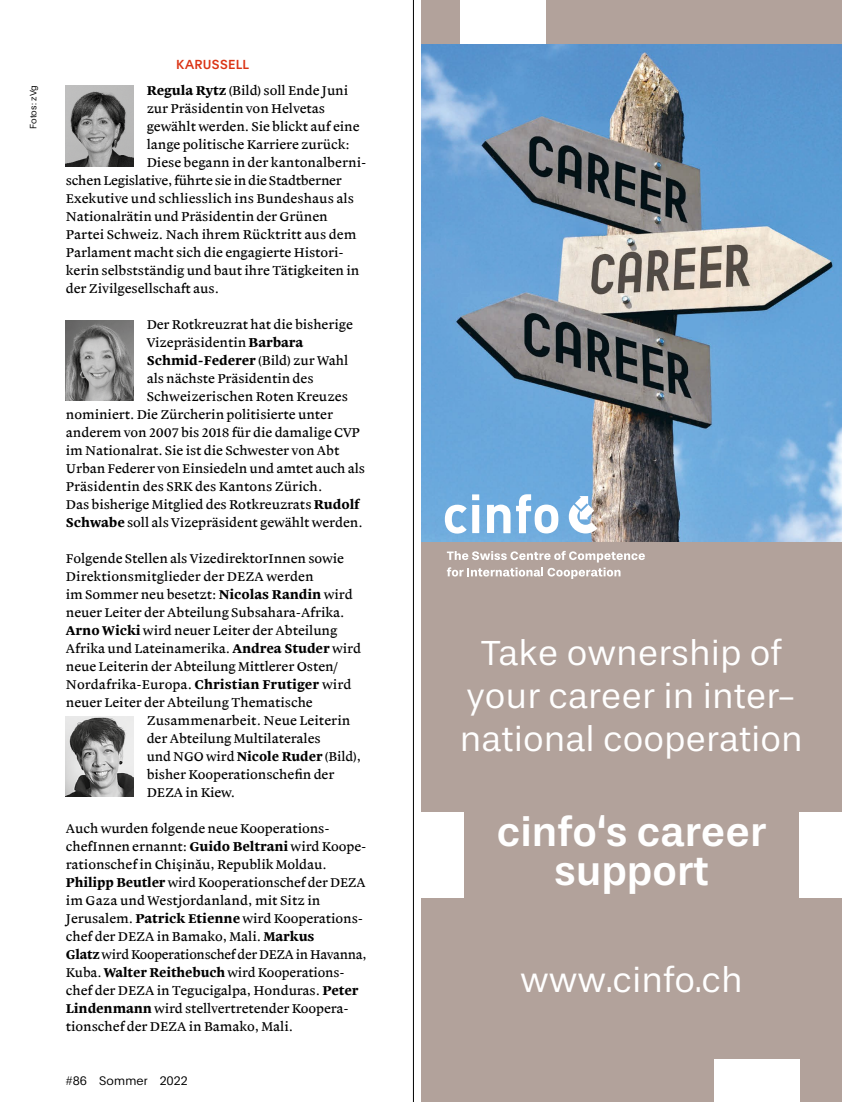
<style>
.page{position:relative;width:842px;height:1102px;background:#fff}
.page>*{position:absolute;margin:0;border:0;box-sizing:border-box;transform-origin:0 0}
.t1{font:500 42px/39px "Stevie Sans";color:#fff;text-align:center}
.t2{font:36px/43.2px "Stevie Sans";color:#fff;text-align:center}
.t3{font:12.75px/18px "Malabar LT Pro";letter-spacing:-.005em;color:#000}
.t4{font:700 12.75px "Malabar LT Pro";letter-spacing:-.005em;color:#000}
.t5{font:500 12.75px "Plain";letter-spacing:.025em;color:#db3415}
.t6{font:300 12px "Plain";letter-spacing:.01em;color:#000}
.t7{font:300 9px "Plain";letter-spacing:.005em;color:#000}
.s1{font-weight:700}
.s2{font-weight:400}
</style>
<div class="page">
<hr style="left:413px;top:0;width:1px;height:1101px;background:#000">
<img style="left:66px;top:86px;width:68px;height:80px">
<img style="left:66px;top:716px;width:68px;height:80px">
<img style="left:66px;top:320px;width:68px;height:80px">
<img style="left:421px;top:43px;width:421px;height:499px">
<div style="left:421px;top:542px;width:421px;height:559px;background:#b2a29b"></div>
<div style="left:421px;top:0;width:421px;height:43px;background:#b2a29b"></div>
<div style="left:421px;top:812px;width:42px;height:85px;background:#fff"></div>
<div style="left:799px;top:812px;width:43px;height:85px;background:#fff"></div>
<svg style="left:447px;top:551px;width:198px;height:28px"></svg>
<svg style="left:569px;top:496px;width:28px;height:37px"></svg>
<svg style="left:445px;top:494px;width:113px;height:39px"></svg>
<div style="left:714px;top:1059px;width:85px;height:42px;background:#fff"></div>
<div style="left:461px;top:0;width:85px;height:43px;background:#fff"></div>
<p class="t7" style="left:27px;top:129px;width:46px;rotate:-90deg">Fotos: zVg</p>
<p class="t5" style="left:176px;top:55px;width:75px">KARUSSELL</p>
<p class="t3" style="left:147px;top:80px;width:203px"><span class="s1">Regula Rytz</span> (Bild) soll Ende Juni</p>
<p class="t3" style="left:147px;top:98px;width:180px">zur Präsidentin von Helvetas</p>
<p class="t3" style="left:147px;top:116px;width:214px">gewählt werden. Sie blickt auf eine</p>
<p class="t3" style="left:147px;top:134px;width:205px">lange politische Karriere zurück:</p>
<p class="t3" style="left:147px;top:152px;width:221px">Diese begann in der kantonalberni-</p>
<p class="t3" style="left:66px;top:170px;width:278px">schen Legislative, führte sie in die Stadtberner</p>
<p class="t3" style="left:66px;top:188px;width:290px">Exekutive und schliesslich ins Bundeshaus als</p>
<p class="t3" style="left:66px;top:206px;width:263px">Nationalrätin und Präsidentin der Grünen</p>
<p class="t3" style="left:66px;top:224px;width:292px">Partei Schweiz. Nach ihrem Rücktritt aus dem</p>
<p class="t3" style="left:66px;top:242px;width:279px">Parlament macht sich die engagierte Histori-</p>
<p class="t3" style="left:66px;top:260px;width:295px">kerin selbstständig und baut ihre Tätigkeiten in</p>
<p class="t3" style="left:66px;top:278px;width:155px">der Zivilgesellschaft aus.</p>
<p class="t3" style="left:147px;top:314px;width:208px">Der Rotkreuzrat hat die bisherige</p>
<p class="t3" style="left:147px;top:332px;width:158px">Vizepräsidentin <span class="s1">Barbara</span></p>
<p class="t4" style="left:147px;top:350px;width:203px">Schmid-Federer <span class="s2">(Bild) zur Wahl</span></p>
<p class="t3" style="left:147px;top:368px;width:168px">als nächste Präsidentin des</p>
<p class="t3" style="left:147px;top:386px;width:203px">Schweizerischen Roten Kreuzes</p>
<p class="t3" style="left:66px;top:404px;width:269px">nominiert. Die Zürcherin politisierte unter</p>
<p class="t3" style="left:66px;top:422px;width:296px">anderem von 2007 bis 2018 für die damalige CVP</p>
<p class="t3" style="left:66px;top:440px;width:275px">im Nationalrat. Sie ist die Schwester von Abt</p>
<p class="t3" style="left:66px;top:458px;width:301px">Urban Federer von Einsiedeln und amtet auch als</p>
<p class="t3" style="left:66px;top:476px;width:258px">Präsidentin des SRK des Kantons Zürich.</p>
<p class="t3" style="left:66px;top:494px;width:295px">Das bisherige Mitglied des Rotkreuzrats <span class="s1">Rudolf</span></p>
<p class="t3" style="left:66px;top:512px;width:298px"><span class="s1">Schwabe</span> soll als Vizepräsident gewählt werden.</p>
<p class="t3" style="left:66px;top:548px;width:280px">Folgende Stellen als VizedirektorInnen sowie</p>
<p class="t3" style="left:66px;top:566px;width:249px">Direktionsmitglieder der DEZA werden</p>
<p class="t3" style="left:66px;top:584px;width:288px">im Sommer neu besetzt: <span class="s1">Nicolas Randin</span> wird</p>
<p class="t3" style="left:66px;top:602px;width:280px">neuer Leiter der Abteilung Subsahara-Afrika.</p>
<p class="t3" style="left:66px;top:620px;width:273px"><span class="s1">Arno Wicki</span> wird neuer Leiter der Abteilung</p>
<p class="t3" style="left:66px;top:638px;width:297px">Afrika und Lateinamerika. <span class="s1">Andrea Studer</span> wird</p>
<p class="t3" style="left:66px;top:656px;width:273px">neue Leiterin der Abteilung Mittlerer Osten/</p>
<p class="t3" style="left:66px;top:674px;width:287px">Nordafrika-Europa. <span class="s1">Christian Frutiger</span> wird</p>
<p class="t3" style="left:66px;top:692px;width:248px">neuer Leiter der Abteilung Thematische</p>
<p class="t3" style="left:147px;top:710px;width:205px">Zusammenarbeit. Neue Leiterin</p>
<p class="t3" style="left:147px;top:728px;width:175px">der Abteilung Multilaterales</p>
<p class="t3" style="left:147px;top:746px;width:216px">und NGO wird <span class="s1">Nicole Ruder</span> (Bild),</p>
<p class="t3" style="left:147px;top:764px;width:189px">bisher Kooperationschefin der</p>
<p class="t3" style="left:147px;top:782px;width:90px">DEZA in Kiew.</p>
<p class="t3" style="left:66px;top:818px;width:302px">Auch wurden folgende neue Kooperations&shy;chefInnen ernannt: <span class="s1">Guido Beltrani</span> wird Koope&shy;rationschef in Chişinău, Republik Moldau.<br><span class="s1">Philipp Beutler</span> wird Kooperationschef der DEZA im Gaza und Westjordanland, mit Sitz in Jerusalem. <span class="s1">Patrick Etienne</span> wird Kooperations&shy;chef der DEZA in Bamako, Mali. <span class="s1">Markus<br>Glatz</span> wird Kooperationschef der DEZA in Havanna, Kuba. <span class="s1">Walter Reithebuch</span> wird Kooperations-- chef der DEZA in Tegucigalpa, Honduras. <span class="s1">Peter Lindenmann</span> wird stellvertretender Koopera&shy;tionschef der DEZA in Bamako, Mali.</p>
<p class="t6" style="left:66px;top:1072px;width:123px">#86 Sommer 2022</p>
<h2 class="t2" style="left:460px;top:631px;width:345px">Take ownership of your career in inter&shy;national cooperation</h2>
<h1 class="t1" style="left:497px;top:811px;width:271px">cinfo‘s career support</h1>
<h2 class="t2" style="left:520px;top:957px;width:224px">www.cinfo.ch</h2>
</div>
